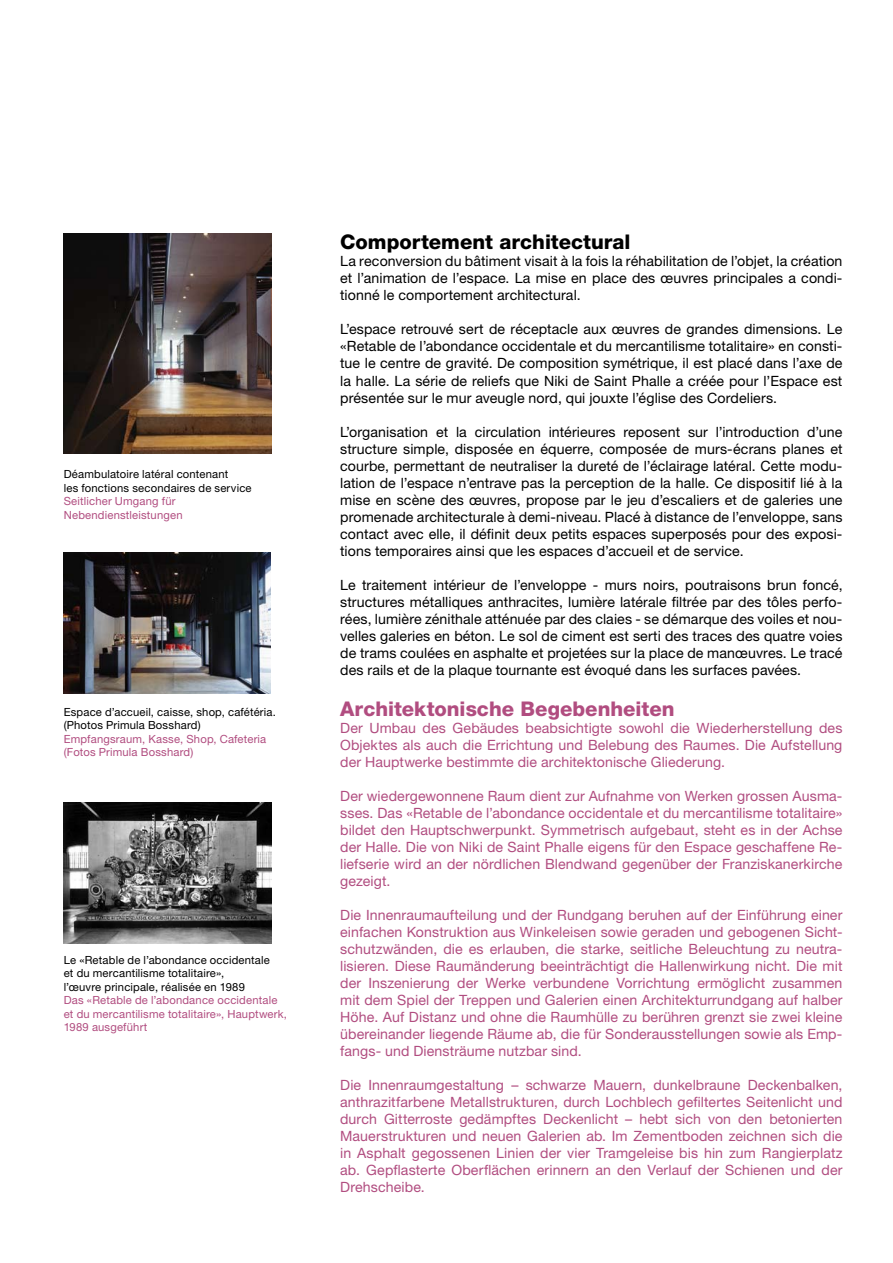
<style>
.page{position:relative;width:893px;height:1263px;background:#fff}
.page>*{position:absolute;margin:0;border:0;box-sizing:border-box;transform-origin:0 0}
.t1{font:800 20.25px "Helvetica Neue";color:#b14d80}
.t2{font:800 20.25px "Helvetica Neue";color:#000}
.t3{font:14.1px/17px "Helvetica Neue";letter-spacing:.01em;color:#b14d80;text-align:justify}
.t4{font:14.1px/17px "Helvetica Neue";letter-spacing:.005em;color:#000;text-align:justify}
.t5{font:11.25px/13.5px "Helvetica Neue";letter-spacing:.015em;color:#000}
.t6{font:11.25px/13.5px "Helvetica Neue";letter-spacing:.015em;color:#b14d80}
</style>
<div class="page">
<img style="left:64px;top:802px;width:207px;height:141px">
<img style="left:64px;top:553px;width:207px;height:141px">
<img style="left:64px;top:234px;width:207px;height:219px">
<p class="t5" style="left:64px;top:467px;width:189px">Déambulatoire latéral contenant<br>les fonctions secondaires de service</p>
<p class="t6" style="left:64px;top:494px;width:120px">Seitlicher Umgang für<br>Nebendienstleistungen</p>
<p class="t5" style="left:64px;top:705px;width:214px">Espace d’accueil, caisse, shop, cafétéria. (Photos Primula Bosshard)</p>
<p class="t6" style="left:64px;top:732px;width:204px">Empfangsraum, Kasse, Shop, Cafeteria (Fotos Primula Bosshard)</p>
<p class="t5" style="left:64px;top:953px;width:208px">Le «Retable de l’abondance occidentale et du mercantilisme totalitaire»,<br>l’œuvre principale, réalisée en 1989</p>
<p class="t6" style="left:64px;top:993px;width:225px">Das «Retable de l’abondance occidentale et du mercantilisme totalitaire», Hauptwerk,<br>1989 ausgeführt</p>
<h1 class="t2" style="left:340px;top:230px;width:292px">Comportement architectural</h1>
<p class="t4" style="left:340px;top:253px;width:504px">La reconversion du bâtiment visait à la fois la réhabilitation de l’objet, la création et l’animation de l’espace. La mise en place des œuvres principales a condi&shy;tionné le comportement architectural.</p>
<p class="t4" style="left:340px;top:321px;width:504px">L’espace retrouvé sert de réceptacle aux œuvres de grandes dimensions. Le «Retable de l’abondance occidentale et du mercantilisme totalitaire» en consti&shy;tue le centre de gravité. De composition symétrique, il est placé dans l’axe de la halle. La série de reliefs que Niki de Saint Phalle a créée pour l’Espace est présentée sur le mur aveugle nord, qui jouxte l’église des Cordeliers.</p>
<p class="t4" style="left:340px;top:423px;width:504px">L’organisation et la circulation intérieures reposent sur l’introduction d’une structure simple, disposée en équerre, composée de murs-écrans planes et courbe, permettant de neutraliser la dureté de l’éclairage latéral. Cette modu&shy;lation de l’espace n’entrave pas la perception de la halle. Ce dispositif lié à la mise en scène des œuvres, propose par le jeu d’escaliers et de galeries une promenade architecturale à demi-niveau. Placé à distance de l’enveloppe, sans contact avec elle, il définit deux petits espaces superposés pour des exposi&shy;tions temporaires ainsi que les espaces d’accueil et de service.</p>
<p class="t4" style="left:340px;top:576px;width:504px">Le traitement intérieur de l’enveloppe - murs noirs, poutraisons brun foncé, structures métalliques anthracites, lumière latérale filtrée par des tôles perfo&shy;rées, lumière zénithale atténuée par des claies - se démarque des voiles et nou&shy;velles galeries en béton. Le sol de ciment est serti des traces des quatre voies de trams coulées en asphalte et projetées sur la place de manœuvres. Le tracé des rails et de la plaque tournante est évoqué dans les surfaces pavées.</p>
<h1 class="t1" style="left:340px;top:697px;width:336px">Architektonische Begebenheiten</h1>
<p class="t3" style="left:340px;top:719px;width:504px">Der Umbau des Gebäudes beabsichtigte sowohl die Wiederherstellung des Objektes als auch die Errichtung und Belebung des Raumes. Die Aufstellung der Hauptwerke bestimmte die architektonische Gliederung.</p>
<p class="t3" style="left:340px;top:787px;width:504px">Der wiedergewonnene Raum dient zur Aufnahme von Werken grossen Ausma&shy;sses. Das «Retable de l’abondance occidentale et du mercantilisme totalitaire» bildet den Hauptschwerpunkt. Symmetrisch aufgebaut, steht es in der Achse der Halle. Die von Niki de Saint Phalle eigens für den Espace geschaffene Re&shy;liefserie wird an der nördlichen Blendwand gegenüber der Franziskanerkirche gezeigt.</p>
<p class="t3" style="left:340px;top:906px;width:504px">Die Innenraumaufteilung und der Rundgang beruhen auf der Einführung einer einfachen Konstruktion aus Winkeleisen sowie geraden und gebogenen Sicht&shy;schutzwänden, die es erlauben, die starke, seitliche Beleuchtung zu neutra&shy;lisieren. Diese Raumänderung beeinträchtigt die Hallenwirkung nicht. Die mit der Inszenierung der Werke verbundene Vorrichtung ermöglicht zusammen mit dem Spiel der Treppen und Galerien einen Architekturrundgang auf halber Höhe. Auf Distanz und ohne die Raumhülle zu berühren grenzt sie zwei kleine übereinander liegende Räume ab, die für Sonderausstellungen sowie als Emp&shy;fangs- und Diensträume nutzbar sind.</p>
<p class="t3" style="left:340px;top:1076px;width:504px">Die Innenraumgestaltung – schwarze Mauern, dunkelbraune Deckenbalken, anthrazitfarbene Metallstrukturen, durch Lochblech gefiltertes Seitenlicht und durch Gitterroste gedämpftes Deckenlicht – hebt sich von den betonierten Mauerstrukturen und neuen Galerien ab. Im Zementboden zeichnen sich die in Asphalt gegossenen Linien der vier Tramgeleise bis hin zum Rangierplatz ab. Gepflasterte Oberflächen erinnern an den Verlauf der Schienen und der Drehscheibe.</p>
</div>
